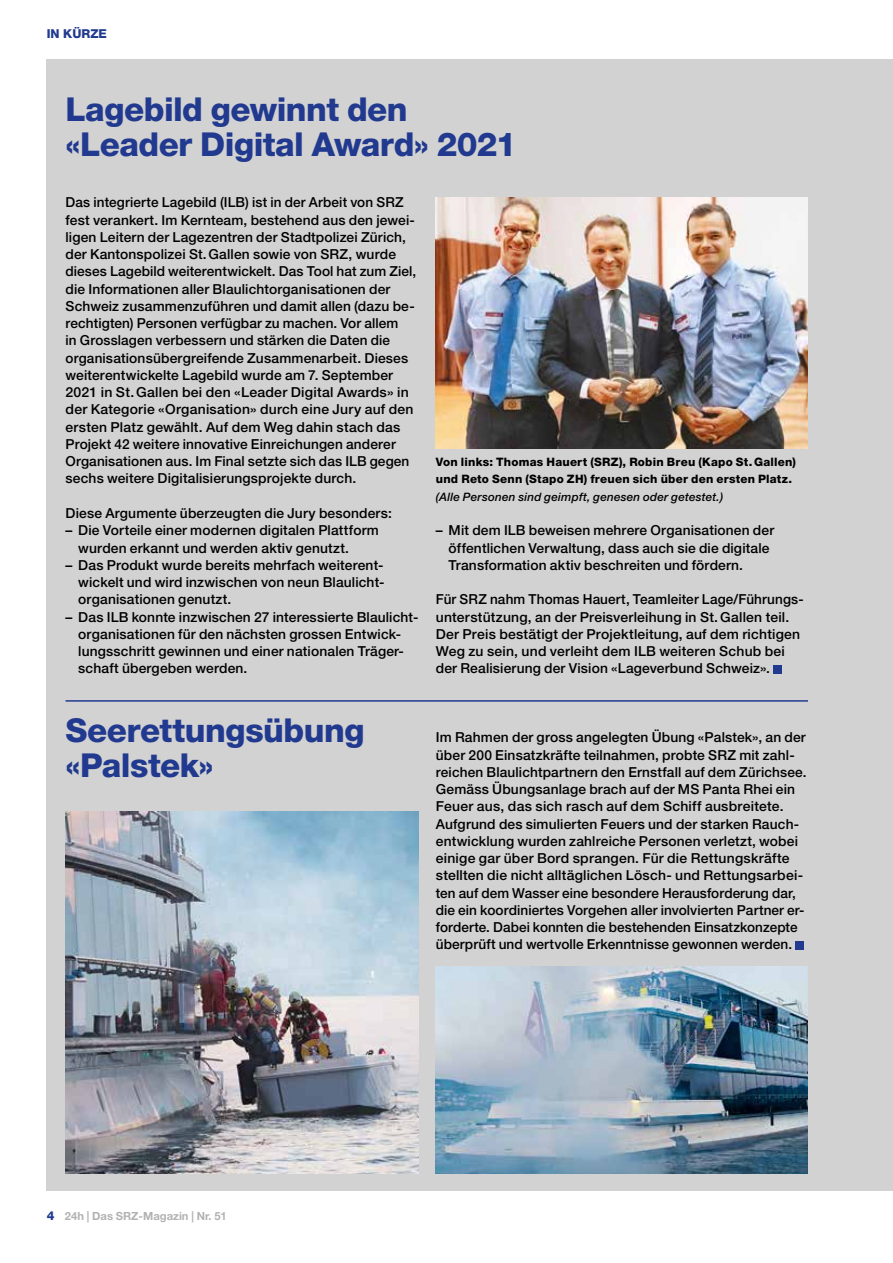
<style>
.page{position:relative;width:893px;height:1263px;background:#fff}
.page>*{position:absolute;margin:0;border:0;box-sizing:border-box;transform-origin:0 0}
.t1{font:800 33px/34.5px "Helvetica Neue LT Std";letter-spacing:-.015em;color:#213a8f}
.t2{font:500 13.8px/17.2px "Helvetica Neue LT Std";letter-spacing:.01em;color:#000}
.t3{font:800 12.3px "Helvetica Neue LT Std";color:#213a8f}
.t4{font:800 11.7px/17.2px "Helvetica Neue LT Std";letter-spacing:.02em;color:#000}
.t5{font:italic 500 11.7px "Helvetica Neue LT Std";letter-spacing:.02em;color:#000}
.t6{font:700 11.25px "Helvetica Neue LT Std";color:#b3b2b2}
.s1{font-weight:800;font-size:12.3px;color:#213a8f}
</style>
<div class="page">
<div style="left:47px;top:60px;width:846px;height:1131px;background:#d2d2d2"></div>
<div style="left:773px;top:665px;width:9px;height:8px;background:#213a8f"></div>
<img style="left:436px;top:197px;width:372px;height:252px">
<img style="left:66px;top:811px;width:353px;height:362px">
<img style="left:436px;top:966px;width:372px;height:207px">
<div style="left:795px;top:941px;width:9px;height:8px;background:#213a8f"></div>
<hr style="left:66px;top:700px;width:742px;height:2px;background:#213a8f">
<p class="t3" style="left:47px;top:26px;width:62px">IN KÜRZE</p>
<h1 class="t1" style="left:66px;top:92px;width:453px">Lagebild gewinnt den «Leader Digital Award» 2021</h1>
<p class="t2" style="left:66px;top:194px;width:352px">Das integrierte Lagebild (ILB) ist in der Arbeit von SRZ fest verankert. Im Kernteam, bestehend aus den jewei&shy;ligen Leitern der Lagezentren der Stadtpolizei Zürich, der Kantonspolizei St.Gallen sowie von SRZ, wurde dieses Lagebild weiterentwickelt. Das Tool hat zum Ziel, die Informationen aller Blaulichtorganisationen der Schweiz zusammenzuführen und damit allen (dazu be&shy;rechtigten) Personen verfügbar zu machen. Vor allem<br>in Grosslagen verbessern und stärken die Daten die organisationsübergreifende Zusammenarbeit. Dieses weiterentwickelte Lagebild wurde am 7. September 2021 in St.Gallen bei den «Leader Digital Awards» in der Kategorie «Organisation» durch eine Jury auf den ersten Platz gewählt. Auf dem Weg dahin stach das Projekt 42 weitere innovative Einreichungen anderer Organisationen aus. Im Final setzte sich das ILB gegen sechs weitere Digitalisierungsprojekte durch.</p>
<p class="t2" style="left:66px;top:504px;width:328px">Diese Argumente überzeugten die Jury besonders:</p>
<p class="t2" style="left:78px;top:522px;width:302px;text-indent:-13px">– Die Vorteile einer modernen digitalen Plattform wurden erkannt und werden aktiv genutzt.</p>
<p class="t2" style="left:78px;top:556px;width:306px;text-align:justify;text-indent:-13px">– Das Produkt wurde bereits mehrfach weiterent&shy;wickelt und wird inzwischen von neun Blaulicht&shy;organisationen genutzt.</p>
<p class="t2" style="left:78px;top:608px;width:342px;text-indent:-13px">– Das ILB konnte inzwischen 27 interessierte Blaulicht&shy;organisationen für den nächsten grossen Entwick&shy;lungsschritt gewinnen und einer nationalen Träger&shy;schaft übergeben werden.</p>
<h1 class="t1" style="left:66px;top:713px;width:301px">Seerettungsübung «Palstek»</h1>
<p class="t4" style="left:436px;top:453px;width:361px">Von links: Thomas Hauert (SRZ), Robin Breu (Kapo St.Gallen) und Reto Senn (Stapo ZH) freuen sich über den ersten Platz.</p>
<p class="t5" style="left:436px;top:490px;width:289px">(Alle Personen sind geimpft, genesen oder getestet.)</p>
<p class="t2" style="left:449px;top:522px;width:327px;text-indent:-13px">– Mit dem ILB beweisen mehrere Organisationen der öffentlichen Verwaltung, dass auch sie die digitale<br>Transformation aktiv beschreiten und fördern.</p>
<p class="t2" style="left:436px;top:591px;width:368px">Für SRZ nahm Thomas Hauert, Teamleiter Lage/Führungs&shy;unterstützung, an der Preisverleihung in St.Gallen teil.<br>Der Preis bestätigt der Projektleitung, auf dem richtigen Weg zu sein, und verleiht dem ILB weiteren Schub bei der Realisierung der Vision «Lageverbund Schweiz».</p>
<p class="t2" style="left:436px;top:729px;width:372px">Im Rahmen der gross angelegten Übung «Palstek», an der über 200 Einsatzkräfte teilnahmen, probte SRZ mit zahl&shy;reichen Blaulichtpartnern den Ernstfall auf dem Zürichsee.<br>Gemäss Übungsanlage brach auf der MS Panta Rhei ein Feuer aus, das sich rasch auf dem Schiff ausbreitete.<br>Aufgrund des simulierten Feuers und der starken Rauch&shy;entwicklung wurden zahlreiche Personen verletzt, wobei einige gar über Bord sprangen. Für die Rettungskräfte stellten die nicht alltäglichen Lösch- und Rettungsarbei&shy;ten auf dem Wasser eine besondere Herausforderung dar, die ein koordiniertes Vorgehen aller involvierten Partner er&shy;forderte. Dabei konnten die bestehenden Einsatzkonzepte überprüft und wertvolle Erkenntnisse gewonnen werden.</p>
<p class="t6" style="left:47px;top:1209px;width:182px"><span class="s1">4</span> 24h | Das SRZ-Magazin | Nr. 51</p>
</div>
